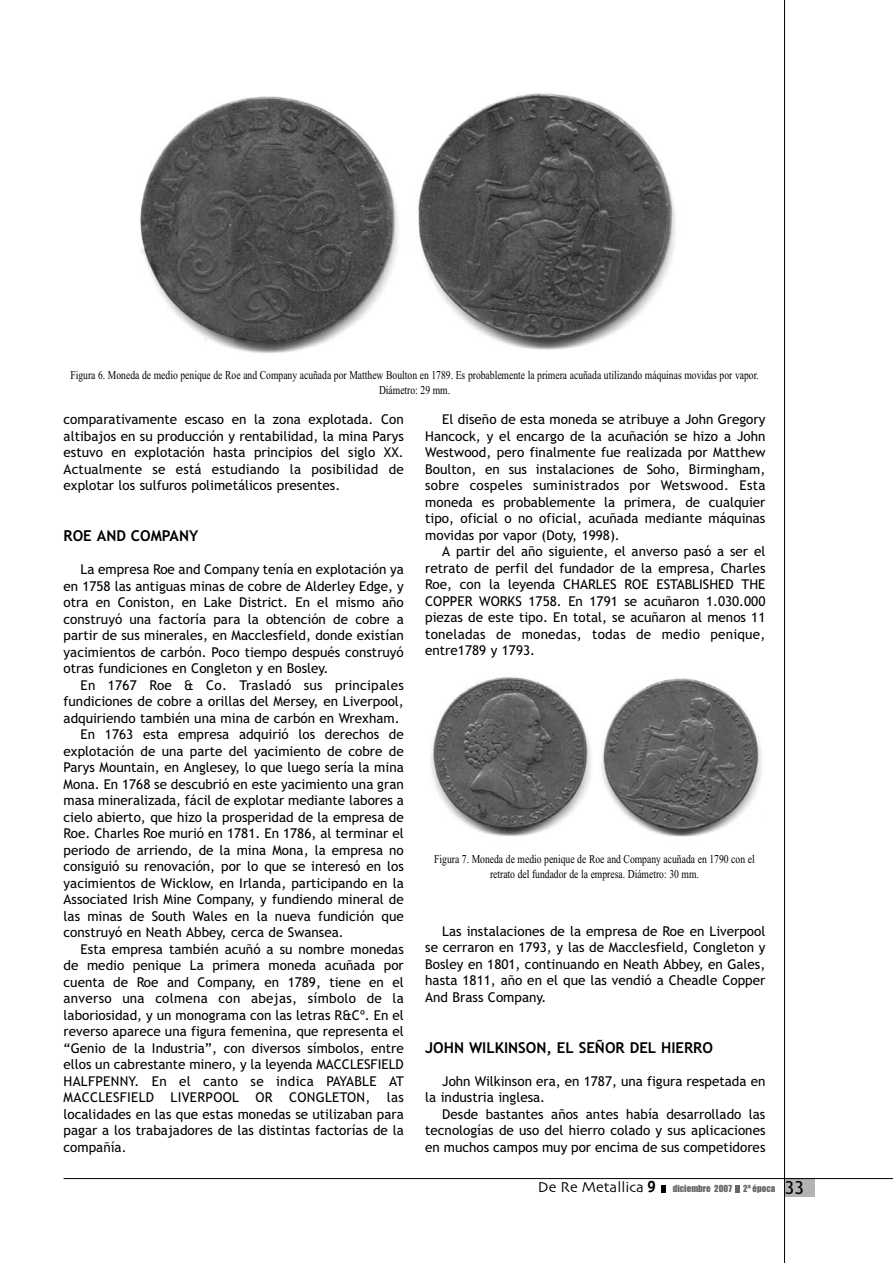
<style>
.page{position:relative;width:893px;height:1263px;background:#fff}
.page>*{position:absolute;margin:0;border:0;box-sizing:border-box;transform-origin:0 0}
.t1{font:700 15px "Trebuchet MS";color:#000}
.t2{font:15px "Skia";color:#000}
.t3{font:13.5px/16.5px "Trebuchet MS";color:#000;text-align:justify}
.t4{font:13.5px "Trebuchet MS";letter-spacing:.02em;color:#000}
.t5{font:12px/15px "Times New Roman";color:#000;text-align:center;scale:.8 1}
.t6{font:9px "Impact";color:#666}
.s1{font-family:"Officina Sans";font-weight:700;font-size:16.5px}
.s2{font-family:"Impact";font-size:9px;color:#666}
.s3{font-family:"Trebuchet MS";font-size:18px;color:#000}
</style>
<div class="page">
<div style="left:784px;top:1179px;width:31px;height:18px;background:#b3b3b3"></div>
<hr style="left:784px;top:0;width:1px;height:1263px;background:#000">
<hr style="left:64px;top:1178px;width:828px;height:1px;background:#000">
<svg style="left:661px;top:1185px;width:5px;height:7px"></svg>
<svg style="left:735px;top:1185px;width:5px;height:7px"></svg>
<img style="left:140px;top:93px;width:536px;height:260px">
<img style="left:430px;top:677px;width:332px;height:160px">
<p class="t5" style="left:70px;top:369px;width:861px">Figura 6. Moneda de medio penique de Roe and Company acuñada por Matthew Boulton en 1789. Es probablemente la primera acuñada utilizando máquinas movidas por vapor.<br>Diámetro: 29 mm.</p>
<p class="t3" style="left:64px;top:412px;width:342px">comparativamente escaso en la zona explotada. Con altibajos en su producción y rentabilidad, la mina Parys estuvo en explotación hasta principios del siglo XX.<br>Actualmente se está estudiando la posibilidad de explotar los sulfuros polimetálicos presentes.</p>
<p class="t1" style="left:64px;top:530px;width:136px">ROE AND COMPANY</p>
<p class="t3" style="left:64px;top:562px;width:342px;text-indent:17px">La empresa Roe and Company tenía en explotación ya en 1758 las antiguas minas de cobre de Alderley Edge, y otra en Coniston, en Lake District. En el mismo año construyó una factoría para la obtención de cobre a partir de sus minerales, en Macclesfield, donde existían yacimientos de carbón. Poco tiempo después construyó otras fundiciones en Congleton y en Bosley.</p>
<p class="t4" style="left:81px;top:680px;width:325px">En 1767 Roe &amp; Co. Trasladó sus principales</p>
<p class="t3" style="left:64px;top:694px;width:342px">fundiciones de cobre a orillas del Mersey, en Liverpool,</p>
<p class="t3" style="left:64px;top:711px;width:337px">adquiriendo también una mina de carbón en Wrexham.</p>
<p class="t3" style="left:81px;top:727px;width:325px">En 1763 esta empresa adquirió los derechos de</p>
<p class="t3" style="left:64px;top:744px;width:342px">explotación de una parte del yacimiento de cobre de</p>
<p class="t3" style="left:64px;top:760px;width:342px">Parys Mountain, en Anglesey, lo que luego sería la mina</p>
<p class="t3" style="left:64px;top:777px;width:342px">Mona. En 1768 se descubrió en este yacimiento una gran</p>
<p class="t3" style="left:64px;top:793px;width:342px">masa mineralizada, fácil de explotar mediante labores a</p>
<p class="t3" style="left:64px;top:810px;width:342px">cielo abierto, que hizo la prosperidad de la empresa de</p>
<p class="t3" style="left:64px;top:826px;width:342px">Roe. Charles Roe murió en 1781. En 1786, al terminar el</p>
<p class="t3" style="left:64px;top:843px;width:342px">periodo de arriendo, de la mina Mona, la empresa no</p>
<p class="t3" style="left:64px;top:859px;width:342px">consiguió su renovación, por lo que se interesó en los</p>
<p class="t3" style="left:64px;top:876px;width:342px">yacimientos de Wicklow, en Irlanda, participando en la</p>
<p class="t3" style="left:64px;top:892px;width:342px">Associated Irish Mine Company, y fundiendo mineral de</p>
<p class="t3" style="left:64px;top:909px;width:342px">las minas de South Wales en la nueva fundición que</p>
<p class="t3" style="left:64px;top:925px;width:282px">construyó en Neath Abbey, cerca de Swansea.</p>
<p class="t3" style="left:81px;top:942px;width:325px">Esta empresa también acuñó a su nombre monedas</p>
<p class="t3" style="left:64px;top:958px;width:342px">de medio penique La primera moneda acuñada por</p>
<p class="t3" style="left:64px;top:975px;width:341px">cuenta de Roe and Company, en 1789, tiene en el</p>
<p class="t4" style="left:64px;top:993px;width:342px">anverso una colmena con abejas, símbolo de la</p>
<p class="t3" style="left:64px;top:1008px;width:342px">laboriosidad, y un monograma con las letras R&amp;Cº. En el</p>
<p class="t3" style="left:64px;top:1024px;width:342px">reverso aparece una figura femenina, que representa el</p>
<p class="t3" style="left:64px;top:1041px;width:342px">“Genio de la Industria”, con diversos símbolos, entre</p>
<p class="t3" style="left:64px;top:1057px;width:342px">ellos un cabrestante minero, y la leyenda MACCLESFIELD</p>
<p class="t4" style="left:64px;top:1076px;width:342px">HALFPENNY. En el canto se indica PAYABLE AT</p>
<p class="t4" style="left:64px;top:1092px;width:342px">MACCLESFIELD LIVERPOOL OR CONGLETON, las</p>
<p class="t3" style="left:64px;top:1107px;width:342px">localidades en las que estas monedas se utilizaban para</p>
<p class="t3" style="left:64px;top:1123px;width:342px">pagar a los trabajadores de las distintas factorías de la</p>
<p class="t3" style="left:64px;top:1140px;width:65px">compañía.</p>
<p class="t3" style="left:425px;top:412px;width:342px;text-indent:17px">El diseño de esta moneda se atribuye a John Gregory Hancock, y el encargo de la acuñación se hizo a John Westwood, pero finalmente fue realizada por Matthew Boulton, en sus instalaciones de Soho, Birmingham, sobre cospeles suministrados por Wetswood. Esta moneda es probablemente la primera, de cualquier tipo, oficial o no oficial, acuñada mediante máquinas movidas por vapor (Doty, 1998).</p>
<p class="t3" style="left:425px;top:544px;width:342px;text-indent:17px">A partir del año siguiente, el anverso pasó a ser el retrato de perfil del fundador de la empresa, Charles Roe, con la leyenda CHARLES ROE ESTABLISHED THE COPPER WORKS 1758. En 1791 se acuñaron 1.030.000 piezas de este tipo. En total, se acuñaron al menos 11 toneladas de monedas, todas de medio penique, entre1789 y 1793.</p>
<p class="t5" style="left:434px;top:853px;width:402px">Figura 7. Moneda de medio penique de Roe and Company acuñada en 1790 con el retrato del fundador de la empresa. Diámetro: 30 mm.</p>
<p class="t3" style="left:425px;top:924px;width:342px;text-indent:17px">Las instalaciones de la empresa de Roe en Liverpool se cerraron en 1793, y las de Macclesfield, Congleton y Bosley en 1801, continuando en Neath Abbey, en Gales, hasta 1811, año en el que las vendió a Cheadle Copper And Brass Company.</p>
<p class="t1" style="left:425px;top:1041px;width:289px">JOHN WILKINSON, EL SEÑOR DEL HIERRO</p>
<p class="t3" style="left:425px;top:1074px;width:342px;text-indent:17px">John Wilkinson era, en 1787, una figura respetada en la industria inglesa.</p>
<p class="t3" style="left:425px;top:1107px;width:342px;text-indent:17px">Desde bastantes años antes había desarrollado las tecnologías de uso del hierro colado y sus aplicaciones en muchos campos muy por encima de sus competidores</p>
<p class="t2" style="left:538px;top:1181px;width:196px">De Re Metallica <span class="s1">9</span> <span class="s2">diciembre 2007</span></p>
<p class="t6" style="left:743px;top:1186px;width:62px">2ª época <span class="s3">33</span></p>
</div>
